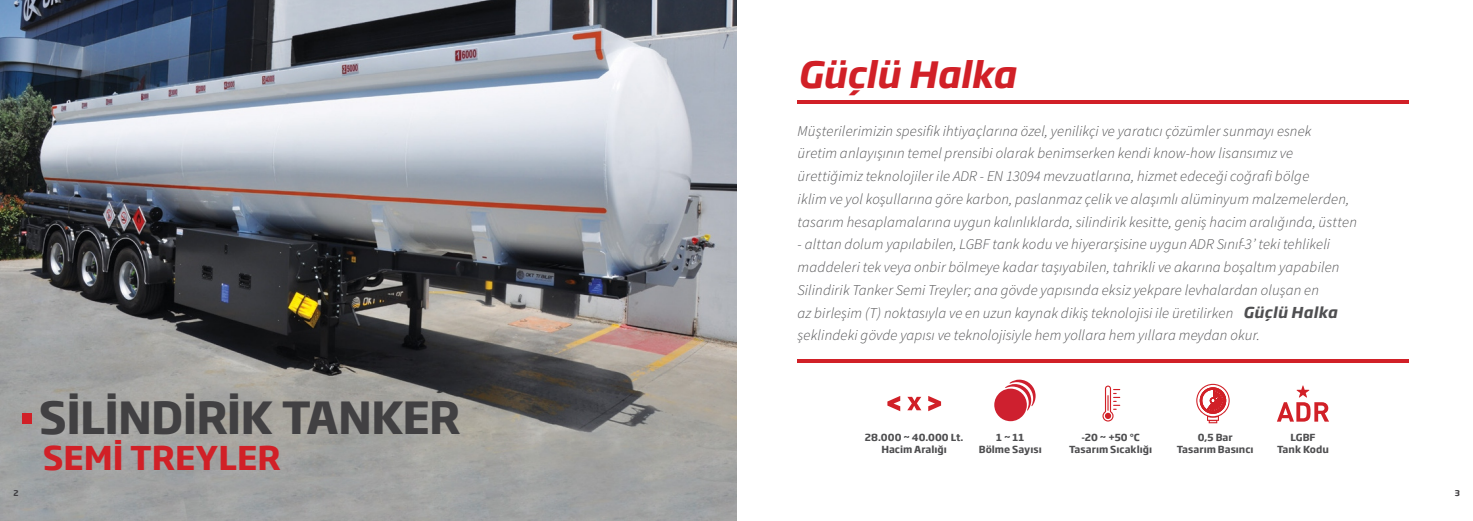
<style>
.page{position:relative;width:1473px;height:521px;background:#fff}
.page>*{position:absolute;margin:0;border:0;box-sizing:border-box;transform-origin:0 0}
.t1{font:700 43.75px "Soho Gothic Pro";letter-spacing:-.02em;color:#414042}
.t2{font:italic 700 35.88px "Soho Gothic Pro";letter-spacing:-.01em;color:#d12027}
.t3{font:700 32.38px "Soho Gothic Pro";color:#d12027}
.t4{font:italic 300 14.88px/22.8px "Source Sans Pro";letter-spacing:.01em;color:#4f4f51}
.t5{font:700 9.62px/12.2px "Soho Gothic Pro";color:#4f4f51;text-align:center}
.t6{font:700 7.88px "Soho Gothic Pro";color:#414042}
.s1{font-family:"Soho Gothic Pro";font-weight:700}
</style>
<div class="page">
<img style="left:0;top:0;width:737px;height:521px">
<div style="left:22px;top:413px;width:10px;height:10px;background:#d12027"></div>
<hr style="left:797px;top:100px;width:612px;height:4px;background:#d12027">
<hr style="left:797px;top:359px;width:612px;height:3px;background:#d12027">
<svg style="left:1102px;top:385px;width:18px;height:36px"></svg>
<svg style="left:1196px;top:384px;width:33px;height:39px"></svg>
<svg style="left:887px;top:396px;width:13px;height:15px"></svg>
<svg style="left:928px;top:396px;width:13px;height:15px"></svg>
<svg style="left:907px;top:397px;width:14px;height:13px"></svg>
<svg style="left:1277px;top:385px;width:52px;height:36px"></svg>
<svg style="left:994px;top:379px;width:41px;height:42px"></svg>
<p class="t6" style="left:14px;top:489px;width:7px">2</p>
<h1 class="t1" style="left:39px;top:400px;width:423px">SİLİNDİRİK TANKER</h1>
<h3 class="t3" style="left:43px;top:444px;width:240px">SEMİ TREYLER</h3>
<h2 class="t2" style="left:797px;top:60px;width:219px">Güçlü Halka</h2>
<p class="t4" style="left:797px;top:120px;width:561px">Müşterilerimizin spesifik ihtiyaçlarına özel, yenilikçi ve yaratıcı çözümler sunmayı esnek<br>üretim anlayışının temel prensibi olarak benimserken kendi know-how lisansımız ve ürettiğimiz teknolojiler ile ADR - EN 13094 mevzuatlarına, hizmet edeceği coğrafi bölge<br>iklim ve yol koşullarına göre karbon, paslanmaz çelik ve alaşımlı alüminyum malzemelerden, tasarım hesaplamalarına uygun kalınlıklarda, silindirik kesitte, geniş hacim aralığında, üstten</p>
<p class="t4" style="left:797px;top:234px;width:543px">- alttan dolum yapılabilen, LGBF tank kodu ve hiyerarşisine uygun ADR Sınıf-3’ teki tehlikeli maddeleri tek veya onbir bölmeye kadar taşıyabilen, tahrikli ve akarına boşaltım yapabilen Silindirik Tanker Semi Treyler; ana gövde yapısında eksiz yekpare levhalardan oluşan en<br>az birleşim (T) noktasıyla ve en uzun kaynak dikiş teknolojisi ile üretilirken <span class="s1">Güçlü Halka </span>şeklindeki gövde yapısı ve teknolojisiyle hem yollara hem yıllara meydan okur.</p>
<p class="t5" style="left:865px;top:431px;width:100px">28.000 ~ 40.000 Lt.<br>Hacim Aralığı</p>
<p class="t5" style="left:1176px;top:431px;width:79px">0,5 Bar<br>Tasarım Basıncı</p>
<p class="t5" style="left:1277px;top:431px;width:53px">LGBF<br>Tank Kodu</p>
<p class="t5" style="left:978px;top:431px;width:65px">1 ~ 11<br>Bölme Sayısı</p>
<p class="t5" style="left:1069px;top:432px;width:85px">-20 ~ +50 °C<br>Tasarım Sıcaklığı</p>
<p class="t6" style="left:1455px;top:490px;width:7px">3</p>
</div>
